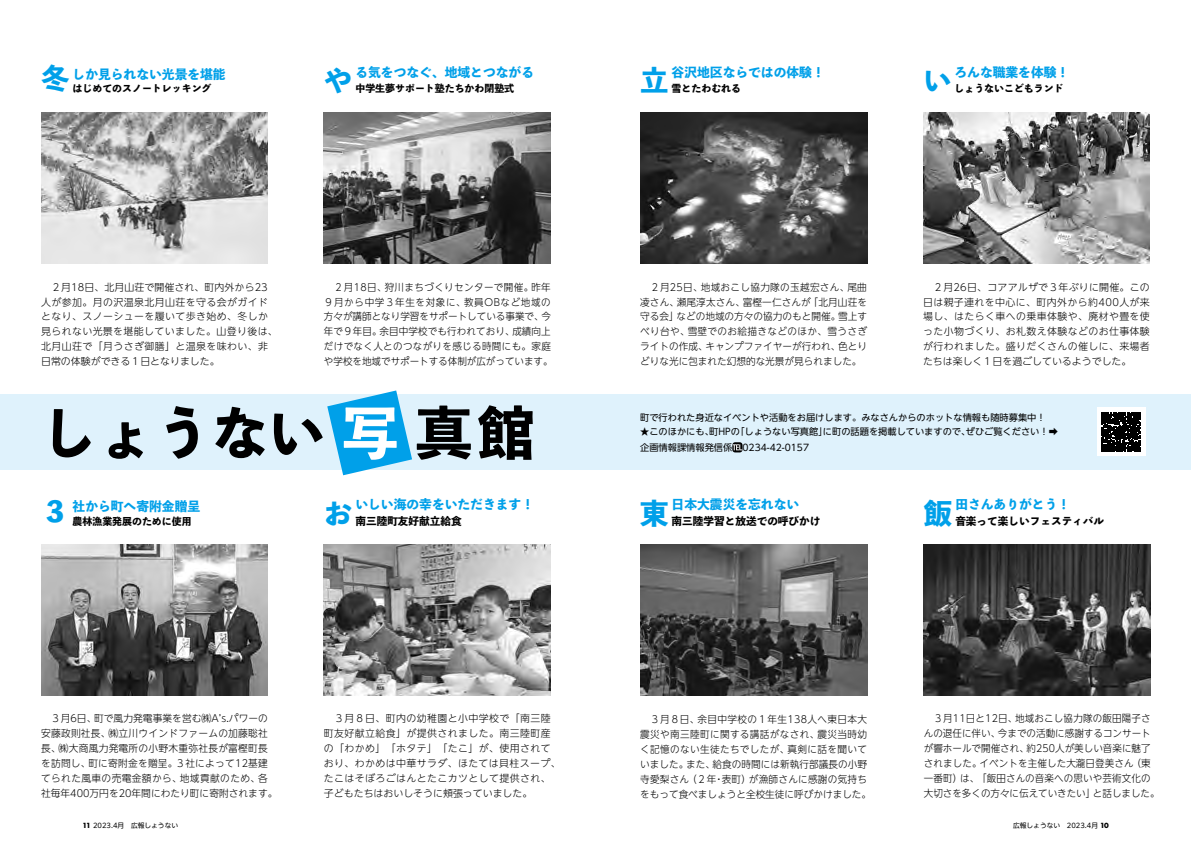
<style>
.page{position:relative;width:1191px;height:842px;background:#fff}
.page>*{position:absolute;margin:0;border:0;box-sizing:border-box;transform-origin:0 0}
.t1{font:56.7px "P Bunkyu Md Go Std N EB";color:#000}
.t2{font:28.3px "P Bunkyu Md Go Std N EB";color:#00a0e9}
.t3{font:12.8px "P Bunkyu Md Go Std N EB";color:#00a0e9}
.t4{font:10.6px "P Bunkyu Md Go Std N EB";color:#000}
.t5{font:300 9.9px/14.9px "UD Shin Go NT Pr 6";letter-spacing:.02em;color:#000}
.t6{font:300 9.9px/14.9px "UD Shin Go NT Pr 6";letter-spacing:.04em;color:#000}
.t7{font:300 9.9px/14.9px "UD Shin Go NT Pr 6";letter-spacing:.02em;color:#000;scale:.96 1}
.t8{font:300 9.9px/14.9px "UD Shin Go NT Pr 6";color:#000}
.t9{font:9.9px "P Bunkyu Md Go Std N EB";color:#000}
.t10{font:300 9.9px "UD Shin Go NT Pr 6";letter-spacing:.07em;color:#000;scale:.96 1}
.t11{font:300 9.9px "UD Shin Go NT Pr 6";color:#000;scale:.96 1}
.t12{font:300 9.9px "UD Shin Go NT Pr 6";letter-spacing:.045em;color:#000;scale:.96 1}
.t13{font:9.2px/14.9px "UD Shin Go NT Pr 6";color:#000}
.t14{font:700 7.8px "Futura PT";color:#000}
.t15{font:6.7px "PUD Shin Go NT Pr 6 N";color:#000}
.s1{color:#fff}
</style>
<div class="page">
<div style="left:0;top:394px;width:1191px;height:75px;background:#dff2fc"></div>
<img style="left:640px;top:545px;width:227px;height:151px">
<img style="left:640px;top:112px;width:227px;height:152px">
<img style="left:324px;top:544px;width:227px;height:151px">
<img style="left:924px;top:544px;width:226px;height:151px">
<img style="left:923px;top:112px;width:226px;height:152px">
<img style="left:324px;top:112px;width:227px;height:152px">
<img style="left:41px;top:112px;width:227px;height:152px">
<img style="left:41px;top:544px;width:227px;height:151px">
<div style="left:1097px;top:408px;width:48px;height:48px;background:#fff"></div>
<svg style="left:1101px;top:412px;width:39px;height:40px;background:#151515"></svg>
<svg style="left:732px;top:442px;width:10px;height:10px"></svg>
<svg style="left:732px;top:444px;width:10px;height:6px"></svg>
<svg style="left:327px;top:390px;width:85px;height:85px"></svg>
<h2 class="t2" style="left:41px;top:57px;width:30px">冬</h2>
<p class="t3" style="left:73px;top:64px;width:155px">しか見られない光景を堪能</p>
<p class="t9" style="left:73px;top:81px;width:140px">はじめてのスノートレッキング</p>
<p class="t3" style="left:355px;top:62px;width:180px">る気をつなぐ、地域とつながる</p>
<h2 class="t2" style="left:324px;top:58px;width:30px">や</h2>
<p class="t3" style="left:671px;top:62px;width:155px">谷沢地区ならではの体験!</p>
<p class="t3" style="left:954px;top:62px;width:116px">ろんな職業を体験!</p>
<h2 class="t2" style="left:640px;top:58px;width:30px">立</h2>
<h2 class="t2" style="left:923px;top:58px;width:30px">い</h2>
<p class="t9" style="left:671px;top:81px;width:71px">雪とたわむれる</p>
<p class="t9" style="left:954px;top:81px;width:111px">しょうないこどもランド</p>
<p class="t9" style="left:355px;top:81px;width:160px">中学生夢サポート塾たちかわ閉塾式</p>
<p class="t6" style="left:41px;top:279px;width:238px">　２月18日、北月山荘で開催され、町内外から23人が参加。月の沢温泉北月山荘を守る会がガイドとなり、スノーシューを履いて歩き始め、冬しか見られない光景を堪能していました。山登り後は、北月山荘で「月うさぎ御膳」と温泉を味わい、非日常の体験ができる１日となりました。</p>
<p class="t12" style="left:385px;top:279px;width:156px">狩川まちづくりセンターで開催。</p>
<p class="t7" style="left:531px;top:279px;width:22px">昨年</p>
<p class="t7" style="left:324px;top:279px;width:67px">　２月18日、</p>
<p class="t10" style="left:464px;top:294px;width:92px">教員OBなど地域の</p>
<p class="t10" style="left:324px;top:294px;width:149px">９月から中学３年生を対象に、</p>
<p class="t7" style="left:512px;top:309px;width:42px;text-indent:-188px">方々が講師となり学習をサポートしている事業で、成績向上</p>
<p class="t7" style="left:541px;top:309px;width:11px">今</p>
<p class="t7" style="left:379px;top:324px;width:142px">余目中学校でも行われており、</p>
<p class="t7" style="left:324px;top:324px;width:240px">年で９年目。<br>だけでなく人とのつながりを感じる時間にも。家庭や学校を地域でサポートする体制が広がっています。</p>
<p class="t5" style="left:700px;top:279px;width:150px">地域おこし協力隊の玉越宏さん、</p>
<p class="t5" style="left:847px;top:279px;width:21px">尾曲</p>
<p class="t5" style="left:640px;top:279px;width:64px">　２月25日、</p>
<p class="t5" style="left:742px;top:294px;width:70px">富樫一仁さんが</p>
<p class="t5" style="left:808px;top:294px;width:60px">「北月山荘を</p>
<p class="t5" style="left:677px;top:294px;width:70px">瀬尾淳太さん、</p>
<p class="t5" style="left:640px;top:294px;width:40px">凌さん、</p>
<p class="t5" style="left:676px;top:309px;width:166px">などの地域の方々の協力のもと開催。</p>
<p class="t5" style="left:640px;top:309px;width:40px">守る会」</p>
<p class="t5" style="left:838px;top:309px;width:30px">雪上す</p>
<p class="t5" style="left:687px;top:324px;width:181px">雪壁でのお絵描きなどのほか、雪うさぎ</p>
<p class="t5" style="left:640px;top:324px;width:51px">べり台や、</p>
<p class="t5" style="left:705px;top:339px;width:137px">キャンプファイヤーが行われ、</p>
<p class="t8" style="left:640px;top:339px;width:223px">ライトの作成、<br>どりな光に包まれた幻想的な光景が見られました。</p>
<p class="t5" style="left:838px;top:339px;width:30px">色とり</p>
<p class="t5" style="left:923px;top:279px;width:228px;text-align:justify">　２月26日、コアアルザで３年ぶりに開催。この日は親子連れを中心に、町内外から約400人が来場し、はたらく車への乗車体験や、廃材や畳を使った小物づくり、お札数え体験などのお仕事体験が行われました。盛りだくさんの催しに、来場者たちは楽しく１日を過ごしているようでした。</p>
<h1 class="t1" style="left:41px;top:389px;width:495px">しょうない<span class="s1">写</span>真館</h1>
<p class="t13" style="left:965px;top:409px;width:94px;text-indent:-326px">町で行われた身近なイベントや活動をお届けします。みなさんからのホットな情報も随時募集中!<br>ぜひご覧ください!➡</p>
<p class="t13" style="left:735px;top:424px;width:94px">「しょうない写真館」</p>
<p class="t13" style="left:823px;top:424px;width:149px">に町の話題を掲載していますので、</p>
<p class="t13" style="left:640px;top:424px;width:75px">★このほかにも、</p>
<p class="t13" style="left:709px;top:424px;width:32px">町HPの</p>
<p class="t13" style="left:640px;top:440px;width:94px">企画情報課情報発信係</p>
<p class="t13" style="left:742px;top:440px;width:68px">0234-42-0157</p>
<h2 class="t2" style="left:640px;top:491px;width:30px">東</h2>
<p class="t3" style="left:955px;top:495px;width:116px">田さんありがとう！</p>
<h2 class="t2" style="left:41px;top:489px;width:30px">３</h2>
<p class="t3" style="left:355px;top:495px;width:180px">いしい海の幸をいただきます!</p>
<p class="t3" style="left:671px;top:495px;width:129px">日本大震災を忘れない</p>
<p class="t4" style="left:671px;top:513px;width:150px">南三陸学習と放送での呼びかけ</p>
<h2 class="t2" style="left:924px;top:491px;width:30px">飯</h2>
<p class="t3" style="left:73px;top:496px;width:129px">社から町へ寄附金贈呈</p>
<h2 class="t2" style="left:324px;top:491px;width:30px">お</h2>
<p class="t4" style="left:355px;top:513px;width:108px">南三陸町友好献立給食</p>
<p class="t9" style="left:73px;top:513px;width:121px">農林漁業発展のために使用</p>
<p class="t4" style="left:955px;top:513px;width:150px">音楽って楽しいフェスティバル</p>
<p class="t5" style="left:94px;top:711px;width:175px">町で風力発電事業を営む㈱A .s’ パワーの</p>
<p class="t5" style="left:41px;top:711px;width:57px">　３月6日、</p>
<p class="t5" style="left:108px;top:726px;width:161px">㈱立川ウインドファームの加藤聡社</p>
<p class="t5" style="left:59px;top:726px;width:211px;text-indent:-18px">安藤政則社長、<br>㈱大商風力発電所の小野木重弥社長が富樫町長</p>
<p class="t5" style="left:41px;top:741px;width:21px">長、</p>
<p class="t5" style="left:88px;top:755px;width:91px">町に寄附金を贈呈。</p>
<p class="t5" style="left:175px;top:755px;width:94px">３社によって12基建</p>
<p class="t5" style="left:41px;top:755px;width:51px">を訪問し、</p>
<p class="t8" style="left:41px;top:770px;width:238px">てられた風車の売電金額から、<br>社毎年400万円を20年間にわたり町に寄附されます。</p>
<p class="t5" style="left:258px;top:770px;width:11px">各</p>
<p class="t5" style="left:180px;top:770px;width:82px">地域貢献のため、</p>
<p class="t6" style="left:324px;top:711px;width:238px">　３月８日、町内の幼稚園と小中学校で「南三陸町友好献立給食」が提供されました。南三陸町産の「わかめ」「ホタテ」「たこ」が、使用されており、わかめは中華サラダ、ほたては貝柱スープ、たこはそぼろごはんとたこカツとして提供され、子どもたちはおいしそうに頬張っていました。</p>
<p class="t7" style="left:1015px;top:711px;width:143px">地域おこし協力隊の飯田陽子さ</p>
<p class="t7" style="left:998px;top:711px;width:161px;text-indent:-74px">　３月11日と12日、<br>今までの活動に感謝するコンサート</p>
<p class="t5" style="left:697px;top:711px;width:171px">余目中学校の１年生138人へ東日本大</p>
<p class="t5" style="left:650px;top:711px;width:51px">３月８日、</p>
<p class="t7" style="left:924px;top:726px;width:81px">んの退任に伴い、</p>
<p class="t5" style="left:787px;top:726px;width:81px;text-indent:-147px">震災や南三陸町に関する講話がなされ、<br>真剣に話を聞いて</p>
<p class="t5" style="left:817px;top:726px;width:51px">震災当時幼</p>
<p class="t7" style="left:924px;top:741px;width:111px">が響ホールで開催され、</p>
<p class="t7" style="left:1026px;top:741px;width:131px">約250人が美しい音楽に魅了</p>
<p class="t5" style="left:712px;top:741px;width:156px;text-indent:-72px">く記憶のない生徒たちでしたが、<br>給食の時間には新執行部議長の小野</p>
<p class="t7" style="left:1131px;top:755px;width:21px">（東</p>
<p class="t7" style="left:979px;top:755px;width:162px">イベントを主催した大瀧日登美さん</p>
<p class="t7" style="left:960px;top:755px;width:200px;text-indent:-36px">されました。<br>は、「飯田さんの音楽への思いや芸術文化の</p>
<p class="t5" style="left:640px;top:756px;width:50px">いました。</p>
<p class="t5" style="left:686px;top:756px;width:30px">また、</p>
<p class="t7" style="left:924px;top:770px;width:42px">一番町）</p>
<p class="t5" style="left:749px;top:771px;width:120px">が漁師さんに感謝の気持ち</p>
<p class="t5" style="left:687px;top:771px;width:31px">（２年</p>
<p class="t5" style="left:721px;top:771px;width:31px">表町）</p>
<p class="t8" style="left:640px;top:771px;width:232px">寺愛梨さん<br>をもって食べましょうと全校生徒に呼びかけました。</p>
<p class="t5" style="left:714px;top:771px;width:11px">・</p>
<p class="t11" style="left:924px;top:785px;width:180px">大切さを多くの方々に伝えていきたい」</p>
<p class="t7" style="left:1093px;top:785px;width:71px">と話しました。</p>
<p class="t15" style="left:93px;top:821px;width:87px">2023.4月　広報しょうない</p>
<p class="t14" style="left:83px;top:820px;width:10px">11</p>
<p class="t15" style="left:1013px;top:821px;width:87px">広報しょうない　2023.4月</p>
<p class="t14" style="left:1100px;top:820px;width:10px">10</p>
</div>
